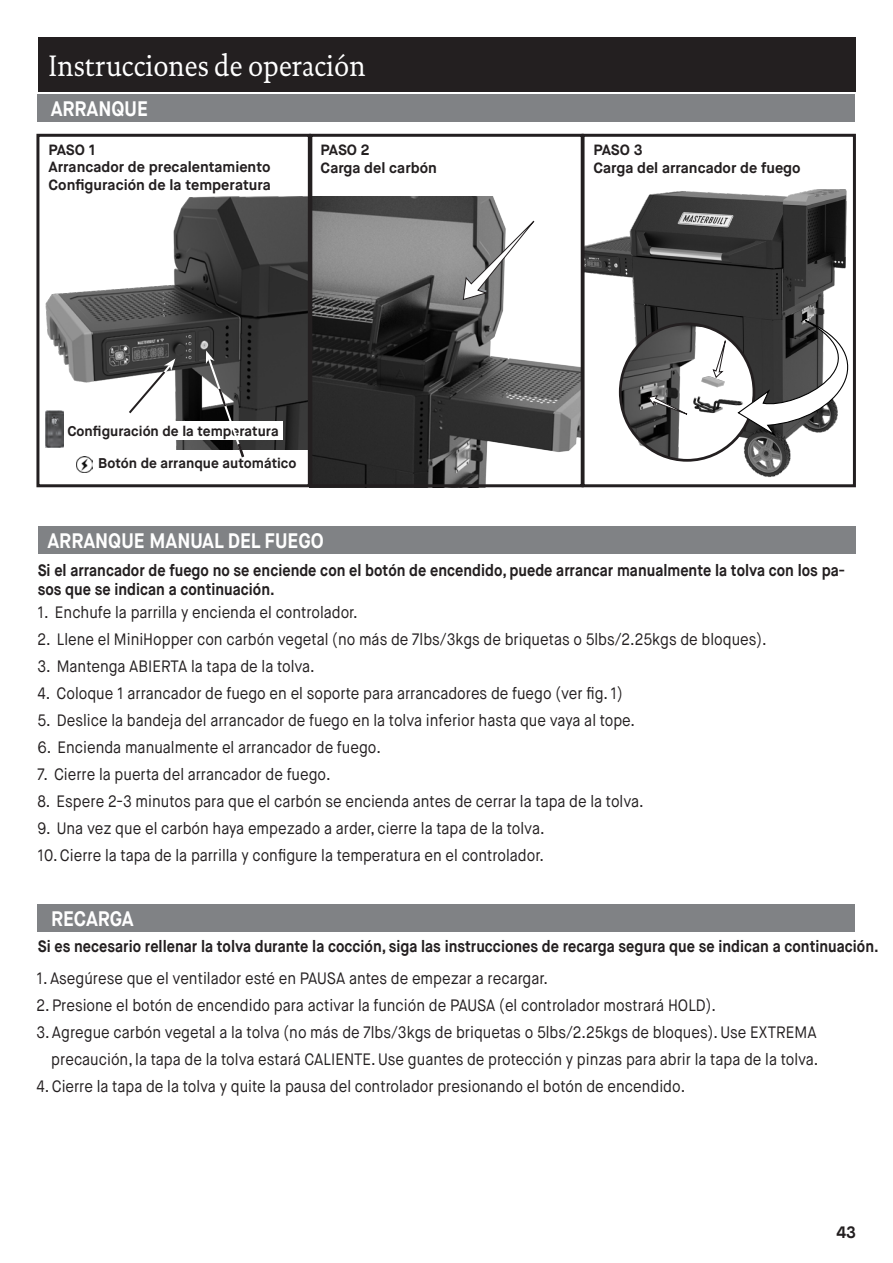
<style>
.page{position:relative;width:893px;height:1263px;background:#fff}
.page>*{position:absolute;margin:0;border:0;box-sizing:border-box;transform-origin:0 0}
.t1{font:30px "DTL Documenta TOT";color:#fff;scale:.9 1}
.t2{font:700 21px "Maison Neue";color:#fff;scale:.9 1}
.t3{font:16.5px "Maison Neue";color:#231f20;scale:.9 1}
.t4{font:700 16.5px/19.8px "Maison Neue";color:#231f20;scale:.9 1}
.t5{font:700 16.5px "Maison Neue";color:#231f20}
.t6{font:700 14.85px "Maison Neue";color:#231f20}
.t7{font:700 14.1px "Maison Neue";color:#231f20}
</style>
<div class="page">
<img style="left:586px;top:189px;width:261px;height:289px">
<img style="left:620px;top:324px;width:134px;height:136px">
<svg style="left:736px;top:319px;width:113px;height:119px"></svg>
<svg style="left:648px;top:395px;width:40px;height:20px"></svg>
<svg style="left:713px;top:340px;width:13px;height:38px"></svg>
<img style="left:313px;top:197px;width:267px;height:286px">
<svg style="left:463px;top:220px;width:72px;height:80px"></svg>
<div style="left:38px;top:38px;width:818px;height:54px;background:#231f20"></div>
<div style="left:37px;top:94px;width:818px;height:28px;background:#808285"></div>
<div style="left:38px;top:904px;width:817px;height:27px;background:#808285"></div>
<img style="left:45px;top:196px;width:262px;height:253px">
<div style="left:67px;top:422px;width:216px;height:18px;background:#fff"></div>
<img style="left:45px;top:411px;width:19px;height:37px">
<img style="left:77px;top:457px;width:16px;height:15px">
<svg style="left:127px;top:358px;width:48px;height:57px"></svg>
<svg style="left:206px;top:350px;width:40px;height:108px"></svg>
<div style="left:36px;top:134px;width:275px;height:353px;border:3px solid #231f20"></div>
<div style="left:309px;top:134px;width:275px;height:353px;border:3px solid #231f20"></div>
<div style="left:582px;top:134px;width:274px;height:353px;border:3px solid #231f20"></div>
<div style="left:38px;top:527px;width:818px;height:27px;background:#808285"></div>
<p class="t1" style="left:49px;top:48px;width:354px">Instrucciones de operación</p>
<p class="t2" style="left:51px;top:96px;width:110px">ARRANQUE</p>
<p class="t6" style="left:49px;top:140px;width:49px">PASO 1</p>
<p class="t6" style="left:49px;top:158px;width:223px">Arrancador de precalentamiento</p>
<p class="t6" style="left:49px;top:176px;width:224px">Configuración de la temperatura</p>
<p class="t6" style="left:321px;top:141px;width:50px">PASO 2</p>
<p class="t6" style="left:321px;top:158px;width:118px">Carga del carbón</p>
<p class="t7" style="left:67px;top:422px;width:213px">Configuración de la temperatura</p>
<p class="t7" style="left:98px;top:454px;width:200px">Botón de arranque automático</p>
<p class="t6" style="left:593px;top:141px;width:50px">PASO 3</p>
<p class="t6" style="left:593px;top:158px;width:209px">Carga del arrancador de fuego</p>
<p class="t2" style="left:47px;top:528px;width:309px">ARRANQUE MANUAL DEL FUEGO</p>
<p class="t4" style="left:38px;top:560px;width:898px">Si el arrancador de fuego no se enciende con el botón de encendido, puede arrancar manualmente la tolva con los pa&shy;sos que se indican a continuación.</p>
<p class="t3" style="left:38px;top:601px;width:357px">1. Enchufe la parrilla y encienda el controlador.</p>
<p class="t3" style="left:38px;top:628px;width:812px">2. Llene el MiniHopper con carbón vegetal (no más de 7lbs/3kgs de briquetas o 5lbs/2.25kgs de bloques).</p>
<p class="t3" style="left:38px;top:655px;width:310px">3. Mantenga ABIERTA la tapa de la tolva.</p>
<p class="t3" style="left:38px;top:682px;width:652px">4. Coloque 1 arrancador de fuego en el soporte para arrancadores de fuego (ver fig. 1)</p>
<p class="t3" style="left:38px;top:709px;width:666px">5. Deslice la bandeja del arrancador de fuego en la tolva inferior hasta que vaya al tope.</p>
<p class="t3" style="left:38px;top:736px;width:383px">6. Encienda manualmente el arrancador de fuego.</p>
<p class="t3" style="left:38px;top:763px;width:327px">7. Cierre la puerta del arrancador de fuego.</p>
<p class="t3" style="left:38px;top:790px;width:675px">8. Espere 2-3 minutos para que el carbón se encienda antes de cerrar la tapa de la tolva.</p>
<p class="t3" style="left:38px;top:817px;width:565px">9. Una vez que el carbón haya empezado a arder, cierre la tapa de la tolva.</p>
<p class="t3" style="left:38px;top:844px;width:564px">10. Cierre la tapa de la parrilla y configure la temperatura en el controlador.</p>
<p class="t2" style="left:51px;top:905px;width:93px">RECARGA</p>
<p class="t4" style="left:38px;top:937px;width:936px">Si es necesario rellenar la tolva durante la cocción, siga las instrucciones de recarga segura que se indican a continuación.</p>
<p class="t3" style="left:36px;top:968px;width:570px">1. Asegúrese que el ventilador esté en PAUSA antes de empezar a recargar.</p>
<p class="t3" style="left:36px;top:995px;width:757px">2. Presione el botón de encendido para activar la función de PAUSA (el controlador mostrará HOLD).</p>
<p class="t3" style="left:36px;top:1022px;width:868px">3. Agregue carbón vegetal a la tolva (no más de 7lbs/3kgs de briquetas o 5lbs/2.25kgs de bloques). Use EXTREMA</p>
<p class="t3" style="left:51px;top:1049px;width:854px">precaución, la tapa de la tolva estará CALIENTE. Use guantes de protección y pinzas para abrir la tapa de la tolva.</p>
<p class="t3" style="left:36px;top:1076px;width:722px">4. Cierre la tapa de la tolva y quite la pausa del controlador presionando el botón de encendido.</p>
<p class="t5" style="left:836px;top:1222px;width:21px">43</p>
</div>
